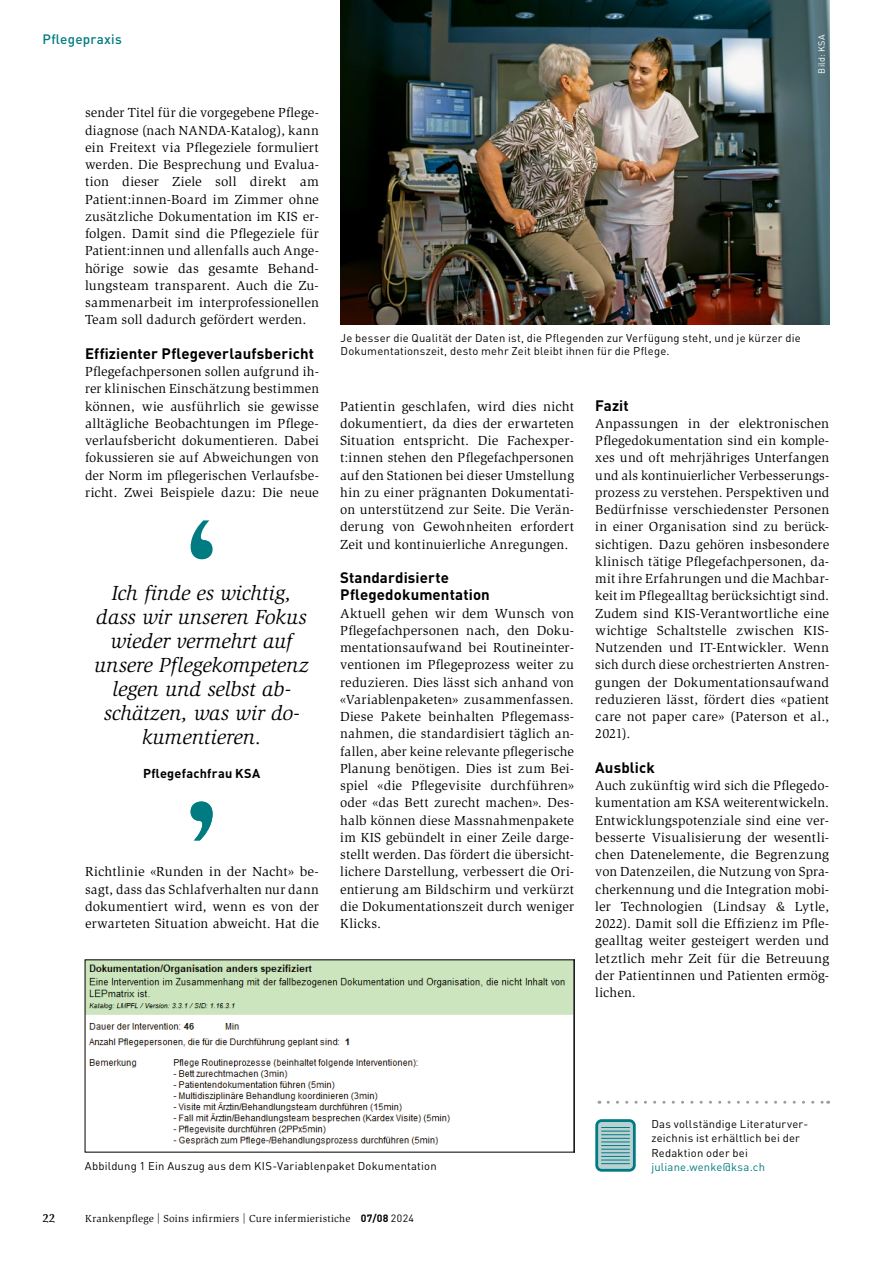
<style>
.page{position:relative;width:893px;height:1263px;background:#fff}
.page>*{position:absolute;margin:0;border:0;box-sizing:border-box;transform-origin:0 0}
.t1{font:italic 21px/24px "Slimbach Std";letter-spacing:-.005em;color:#000;text-align:center}
.t2{font:700 15px/17.2px "DIN Pro";letter-spacing:.01em;color:#000}
.t3{font:13.5px/17.2px "Slimbach Std";letter-spacing:.01em;color:#000;text-align:justify}
.t4{font:500 13.5px "DIN Pro";letter-spacing:.015em;color:#007b81}
.t5{font:700 12.75px "DIN Pro";letter-spacing:.015em;color:#000}
.t6{font:700 12px "Esta Pro";color:#000}
.t7{font:11.25px/14.2px "DIN Pro";letter-spacing:.02em;color:#000}
.t8{font:11.25px "DIN Pro";letter-spacing:.02em;color:#007b81}
.t9{font:10.5px "Slimbach Std";letter-spacing:.025em;color:#000}
.t10{font:9px "DIN Pro";letter-spacing:.03em;color:#fff}
.s1{font-family:"DIN Pro";font-weight:700}
.s2{font-family:"DIN Pro"}
</style>
<div class="page">
<img style="left:87px;top:961px;width:485px;height:184px">
<img style="left:340px;top:0;width:489px;height:324px">
<svg style="left:191px;top:520px;width:22px;height:39px"></svg>
<svg style="left:191px;top:801px;width:22px;height:39px"></svg>
<svg style="left:608px;top:1101px;width:221px;height:3px"></svg>
<div style="left:597px;top:1120px;width:37px;height:50px;background:#b9d1d2;border-radius:5px"></div>
<div style="left:595px;top:1119px;width:41px;height:53px;border:3px solid #007b81;border-radius:5px"></div>
<svg style="left:601px;top:1127px;width:28px;height:37px"></svg>
<p class="t4" style="left:43px;top:30px;width:81px">Pflegepraxis</p>
<p class="t3" style="left:85px;top:104px;width:235px">sender Titel für die vorgegebene Pflege&shy;diagnose (nach NANDA-Katalog), kann ein Freitext via Pflegeziele formuliert werden. Die Besprechung und Evalua&shy;tion dieser Ziele soll direkt am Patient:innen-Board im Zimmer ohne zusätzliche Dokumentation im KIS er&shy;folgen. Damit sind die Pflegeziele für Patient:innen und allenfalls auch Ange&shy;hörige sowie das gesamte Behand&shy;lungsteam transparent. Auch die Zu&shy;sammenarbeit im interprofessionellen Team soll dadurch gefördert werden.</p>
<p class="t2" style="left:85px;top:344px;width:231px">Effizienter Pflegeverlaufsbericht</p>
<p class="t3" style="left:85px;top:363px;width:235px">Pflegefachpersonen sollen aufgrund ih&shy;rer klinischen Einschätzung bestimmen können, wie ausführlich sie gewisse alltägliche Beobachtungen im Pflege&shy;verlaufsbericht dokumentieren. Dabei fokussieren sie auf Abweichungen von der Norm im pflegerischen Verlaufsbe&shy;richt. Zwei Beispiele dazu: Die neue</p>
<h1 class="t1" style="left:94px;top:581px;width:216px">Ich finde es wichtig, dass wir unseren Fokus wieder vermehrt auf unsere Pflegekompetenz legen und selbst ab&shy;schätzen, was wir do&shy;kumentieren.</h1>
<p class="t5" style="left:143px;top:765px;width:119px">Pflegefachfrau KSA</p>
<p class="t3" style="left:85px;top:863px;width:235px">Richtlinie «Runden in der Nacht» be&shy;sagt, dass das Schlafverhalten nur dann dokumentiert wird, wenn es von der erwarteten Situation abweicht. Hat die</p>
<p class="t10" style="left:816px;top:73px;width:41px;rotate:-90deg">Bild: KSA</p>
<p class="t7" style="left:341px;top:330px;width:462px;line-height:13.5px">Je besser die Qualität der Daten ist, die Pflegenden zur Verfügung steht, und je kürzer die<br>Dokumentationszeit, desto mehr Zeit bleibt ihnen für die Pflege.</p>
<p class="t3" style="left:340px;top:398px;width:235px">Patientin geschlafen, wird dies nicht dokumentiert, da dies der erwarteten Situation entspricht. Die Fachexper&shy;t:innen stehen den Pflegefachpersonen auf den Stationen bei dieser Umstellung hin zu einer prägnanten Dokumentati&shy;on unterstützend zur Seite. Die Verän&shy;derung von Gewohnheiten erfordert Zeit und kontinuierliche Anregungen.</p>
<p class="t2" style="left:340px;top:568px;width:151px">Standardisierte<br>Pflegedokumentation</p>
<p class="t3" style="left:340px;top:605px;width:235px">Aktuell gehen wir dem Wunsch von Pflegefachpersonen nach, den Doku&shy;mentationsaufwand bei Routineinter&shy;ventionen im Pflegeprozess weiter zu reduzieren. Dies lässt sich anhand von «Variablenpaketen» zusammenfassen.<br>Diese Pakete beinhalten Pflegemass&shy;nahmen, die standardisiert täglich an&shy;fallen, aber keine relevante pflegerische Planung benötigen. Dies ist zum Bei&shy;spiel «die Pflegevisite durchführen» oder «das Bett zurecht machen». Des&shy;halb können diese Massnahmenpakete im KIS gebündelt in einer Zeile darge&shy;stellt werden. Das fördert die übersicht&shy;lichere Darstellung, verbessert die Ori&shy;entierung am Bildschirm und verkürzt die Dokumentationszeit durch weniger Klicks.</p>
<p class="t2" style="left:595px;top:396px;width:35px">Fazit</p>
<p class="t3" style="left:595px;top:415px;width:235px">Anpassungen in der elektronischen Pflegedokumentation sind ein komple&shy;xes und oft mehrjähriges Unterfangen und als kontinuierlicher Verbesserungs&shy;prozess zu verstehen. Perspektiven und Bedürfnisse verschiedenster Personen in einer Organisation sind zu berück&shy;sichtigen. Dazu gehören insbesondere klinisch tätige Pflegefachpersonen, da&shy;mit ihre Erfahrungen und die Machbar&shy;keit im Pflegealltag berücksichtigt sind.<br>Zudem sind KIS-Verantwortliche eine wichtige Schaltstelle zwischen KIS-Nutzenden und IT-Entwickler. Wenn sich durch diese orchestrierten Anstren&shy;gungen der Dokumentationsaufwand reduzieren lässt, fördert dies «patient care not paper care» (Paterson et al., 2021).</p>
<p class="t2" style="left:595px;top:758px;width:61px">Ausblick</p>
<p class="t3" style="left:595px;top:777px;width:235px">Auch zukünftig wird sich die Pflegedo&shy;kumentation am KSA weiterentwickeln.<br>Entwicklungspotenziale sind eine ver&shy;besserte Visualisierung der wesentli&shy;chen Datenelemente, die Begrenzung von Datenzeilen, die Nutzung von Spra&shy;cherkennung und die Integration mobi&shy;ler Technologien (Lindsay &amp; Lytle, 2022). Damit soll die Effizienz im Pfle&shy;gealltag weiter gesteigert werden und letztlich mehr Zeit für die Betreuung der Patientinnen und Patienten ermög&shy;lichen.</p>
<p class="t7" style="left:85px;top:1158px;width:354px">Abbildung 1 Ein Auszug aus dem KIS-Variablenpaket Dokumentation</p>
<p class="t6" style="left:43px;top:1209px;width:14px">22</p>
<p class="t9" style="left:85px;top:1212px;width:330px">Krankenpflege | Soins infirmiers | Cure infermieristiche <span class="s1">07/08</span> <span class="s2">2024</span></p>
<p class="t7" style="left:651px;top:1116px;width:158px">Das vollständige Literaturver&shy;zeichnis ist erhältlich bei der<br>Redaktion oder bei</p>
<p class="t8" style="left:651px;top:1159px;width:115px">juliane.wenke@ksa.ch</p>
</div>
